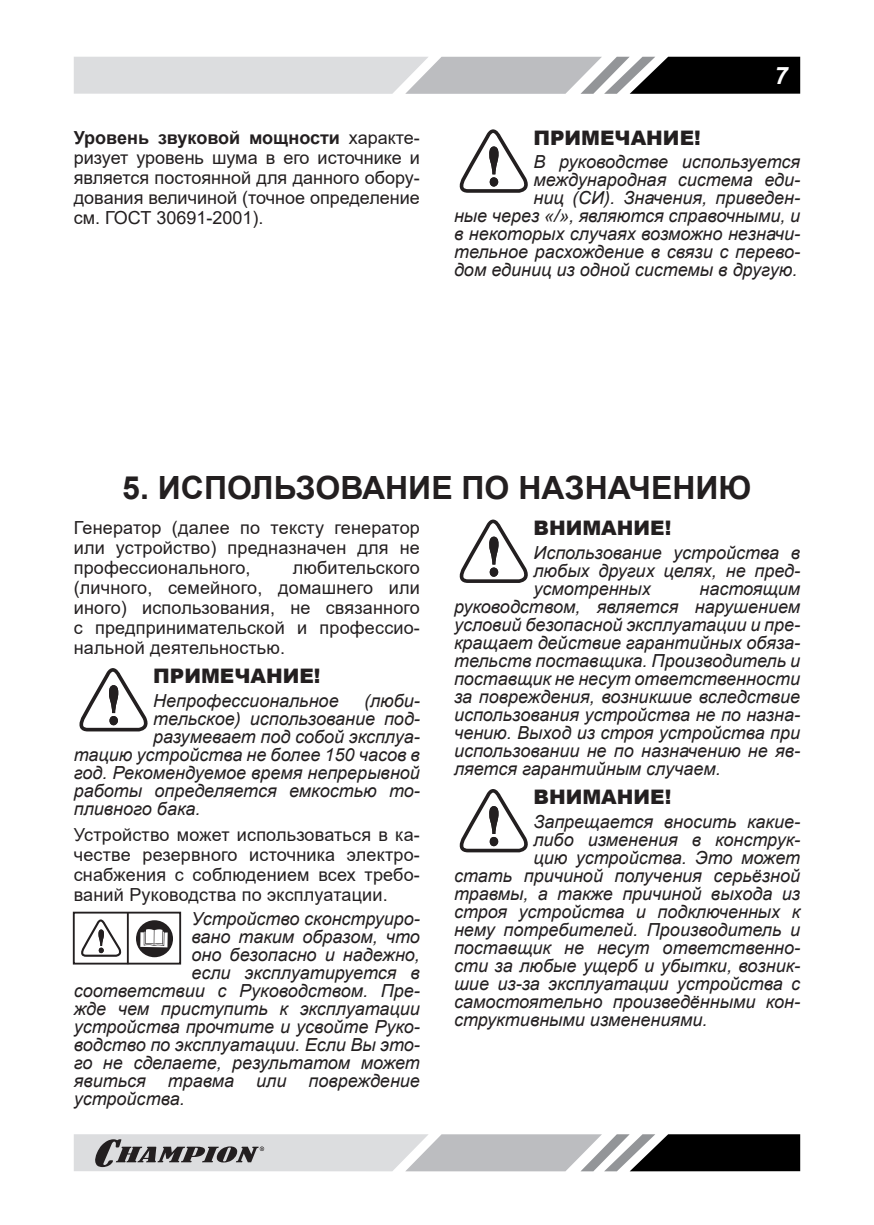
<style>
.page{position:relative;width:874px;height:1225px;background:#fff}
.page>*{position:absolute;margin:0;border:0;box-sizing:border-box;transform-origin:0 0}
.Заголовок_1{font:700 32px "Arial";color:#231f20}
.t1{font:italic 700 24px "Arial";color:#fff}
.ВНИМАНИЕ{font:900 20px "Arial";color:#231f20}
.ВНИМАНИЕ_ТЕКСТ{font:italic 18px/18px "Arial";color:#231f20;text-align:justify}
.Текст_основной{font:18px/20px "Arial";letter-spacing:.01em;color:#231f20;text-align:justify}
.s1{font-weight:700}
</style>
<div class="page">
<svg style="left:74px;top:57px;width:725px;height:37px;background:#a7a8aa"></svg>
<svg style="left:74px;top:1134px;width:725px;height:37px;background:#9c9d9e"></svg>
<svg style="left:459px;top:129px;width:69px;height:64px"></svg>
<svg style="left:79px;top:668px;width:69px;height:63px"></svg>
<svg style="left:136px;top:920px;width:37px;height:37px"></svg>
<svg style="left:81px;top:919px;width:40px;height:37px"></svg>
<div style="left:73px;top:911px;width:108px;height:53px;border:2px solid #231f20"></div>
<hr style="left:127px;top:912px;width:2px;height:52px;background:#231f20">
<svg style="left:459px;top:519px;width:69px;height:64px"></svg>
<svg style="left:459px;top:789px;width:69px;height:63px"></svg>
<h2 class="t1" style="left:774px;top:59px;width:15px">7</h2>
<p class="Текст_основной" style="left:74px;top:127px;width:347px"><span class="s1">Уровень звуковой мощности</span> характе&shy;ризует уровень шума в его источнике и является постоянной для данного обору&shy;дования величиной (точное определение см. ГОСТ 30691-2001).</p>
<p class="ВНИМАНИЕ" style="left:533px;top:123px;width:169px">ПРИМЕЧАНИЕ!</p>
<p class="ВНИМАНИЕ_ТЕКСТ" style="left:454px;top:153px;width:347px;text-align:right">В руководстве используется международная система еди-<br>ниц (СИ). Значения, приведен-<br>ные через «/», являются справочными, и в некоторых случаях возможно незначи&shy;тельное расхождение в связи с перево&shy;дом единиц из одной системы в другую.</p>
<p class="Заголовок_1" style="left:122px;top:465px;width:630px">5. ИСПОЛЬЗОВАНИЕ ПО НАЗНАЧЕНИЮ</p>
<p class="Текст_основной" style="left:74px;top:517px;width:347px">Генератор (далее по тексту генератор или устройство) предназначен для не профессионального,</p>
<p class="Текст_основной" style="left:74px;top:557px;width:347px;text-indent:219px">любительского (личного, семейного, домашнего или иного) использования, не связанного с предпринимательской и профессио&shy;нальной деятельностью.</p>
<p class="ВНИМАНИЕ" style="left:153px;top:662px;width:169px">ПРИМЕЧАНИЕ!</p>
<p class="ВНИМАНИЕ_ТЕКСТ" style="left:153px;top:692px;width:187px">Непрофессиональное</p>
<p class="ВНИМАНИЕ_ТЕКСТ" style="left:364px;top:692px;width:57px">(люби-</p>
<p class="ВНИМАНИЕ_ТЕКСТ" style="left:153px;top:710px;width:268px">тельское) использование под-</p>
<p class="ВНИМАНИЕ_ТЕКСТ" style="left:153px;top:728px;width:268px">разумевает под собой эксплуа-</p>
<p class="ВНИМАНИЕ_ТЕКСТ" style="left:74px;top:746px;width:347px">тацию устройства не более 150 часов в</p>
<p class="ВНИМАНИЕ_ТЕКСТ" style="left:74px;top:764px;width:347px">год. Рекомендуемое время непрерывной</p>
<p class="ВНИМАНИЕ_ТЕКСТ" style="left:74px;top:782px;width:347px">работы определяется емкостью то-</p>
<p class="ВНИМАНИЕ_ТЕКСТ" style="left:74px;top:800px;width:128px">пливного бака.</p>
<p class="Текст_основной" style="left:74px;top:824px;width:347px">Устройство может использоваться в ка&shy;честве резервного источника электро&shy;снабжения с соблюдением всех требо&shy;ваний Руководства по эксплуатации.</p>
<p class="ВНИМАНИЕ_ТЕКСТ" style="left:191px;top:909px;width:230px">Устройство сконструиро-</p>
<p class="ВНИМАНИЕ_ТЕКСТ" style="left:191px;top:927px;width:230px">вано таким образом, что</p>
<p class="ВНИМАНИЕ_ТЕКСТ" style="left:191px;top:945px;width:230px">оно безопасно и надежно,</p>
<p class="ВНИМАНИЕ_ТЕКСТ" style="left:191px;top:963px;width:230px">если эксплуатируется в</p>
<p class="ВНИМАНИЕ_ТЕКСТ" style="left:74px;top:981px;width:347px">соответствии с Руководством. Пре-</p>
<p class="ВНИМАНИЕ_ТЕКСТ" style="left:74px;top:999px;width:347px">жде чем приступить к эксплуатации</p>
<p class="ВНИМАНИЕ_ТЕКСТ" style="left:74px;top:1017px;width:347px">устройства прочтите и усвойте Руко-</p>
<p class="ВНИМАНИЕ_ТЕКСТ" style="left:74px;top:1035px;width:347px">водство по эксплуатации. Если Вы это-</p>
<p class="ВНИМАНИЕ_ТЕКСТ" style="left:74px;top:1053px;width:347px">го не сделаете, результатом может</p>
<p class="ВНИМАНИЕ_ТЕКСТ" style="left:74px;top:1071px;width:347px">явиться травма или повреждение</p>
<p class="ВНИМАНИЕ_ТЕКСТ" style="left:74px;top:1089px;width:112px">устройства.</p>
<p class="ВНИМАНИЕ" style="left:533px;top:513px;width:139px">ВНИМАНИЕ!</p>
<p class="ВНИМАНИЕ_ТЕКСТ" style="left:533px;top:543px;width:268px">Использование устройства в любых других целях, не пред&shy;усмотренных</p>
<p class="ВНИМАНИЕ_ТЕКСТ" style="left:454px;top:579px;width:347px;text-indent:245px">настоящим руководством, является нарушением условий безопасной эксплуатации и пре&shy;кращает действие гарантийных обяза&shy;тельств поставщика. Производитель и поставщик не несут ответственности за повреждения, возникшие вследствие использования устройства не по назна&shy;чению. Выход из строя устройства при использовании не по назначению не яв&shy;ляется гарантийным случаем.</p>
<p class="ВНИМАНИЕ" style="left:533px;top:782px;width:139px">ВНИМАНИЕ!</p>
<p class="ВНИМАНИЕ_ТЕКСТ" style="left:533px;top:813px;width:268px">Запрещается вносить какие-</p>
<p class="ВНИМАНИЕ_ТЕКСТ" style="left:533px;top:831px;width:268px">либо изменения в конструк-</p>
<p class="ВНИМАНИЕ_ТЕКСТ" style="left:533px;top:849px;width:268px">цию устройства. Это может</p>
<p class="ВНИМАНИЕ_ТЕКСТ" style="left:454px;top:867px;width:347px">стать причиной получения серьёзной</p>
<p class="ВНИМАНИЕ_ТЕКСТ" style="left:454px;top:885px;width:347px">травмы, а также причиной выхода из</p>
<p class="ВНИМАНИЕ_ТЕКСТ" style="left:454px;top:903px;width:347px">строя устройства и подключенных к</p>
<p class="ВНИМАНИЕ_ТЕКСТ" style="left:454px;top:921px;width:347px">нему потребителей. Производитель и</p>
<p class="ВНИМАНИЕ_ТЕКСТ" style="left:454px;top:939px;width:347px">поставщик не несут ответственно-</p>
<p class="ВНИМАНИЕ_ТЕКСТ" style="left:454px;top:957px;width:347px">сти за любые ущерб и убытки, возник-</p>
<p class="ВНИМАНИЕ_ТЕКСТ" style="left:454px;top:975px;width:347px">шие из-за эксплуатации устройства с</p>
<p class="ВНИМАНИЕ_ТЕКСТ" style="left:454px;top:993px;width:347px">самостоятельно произведёнными кон-</p>
<p class="ВНИМАНИЕ_ТЕКСТ" style="left:454px;top:1011px;width:255px">структивными изменениями.</p>
</div>
